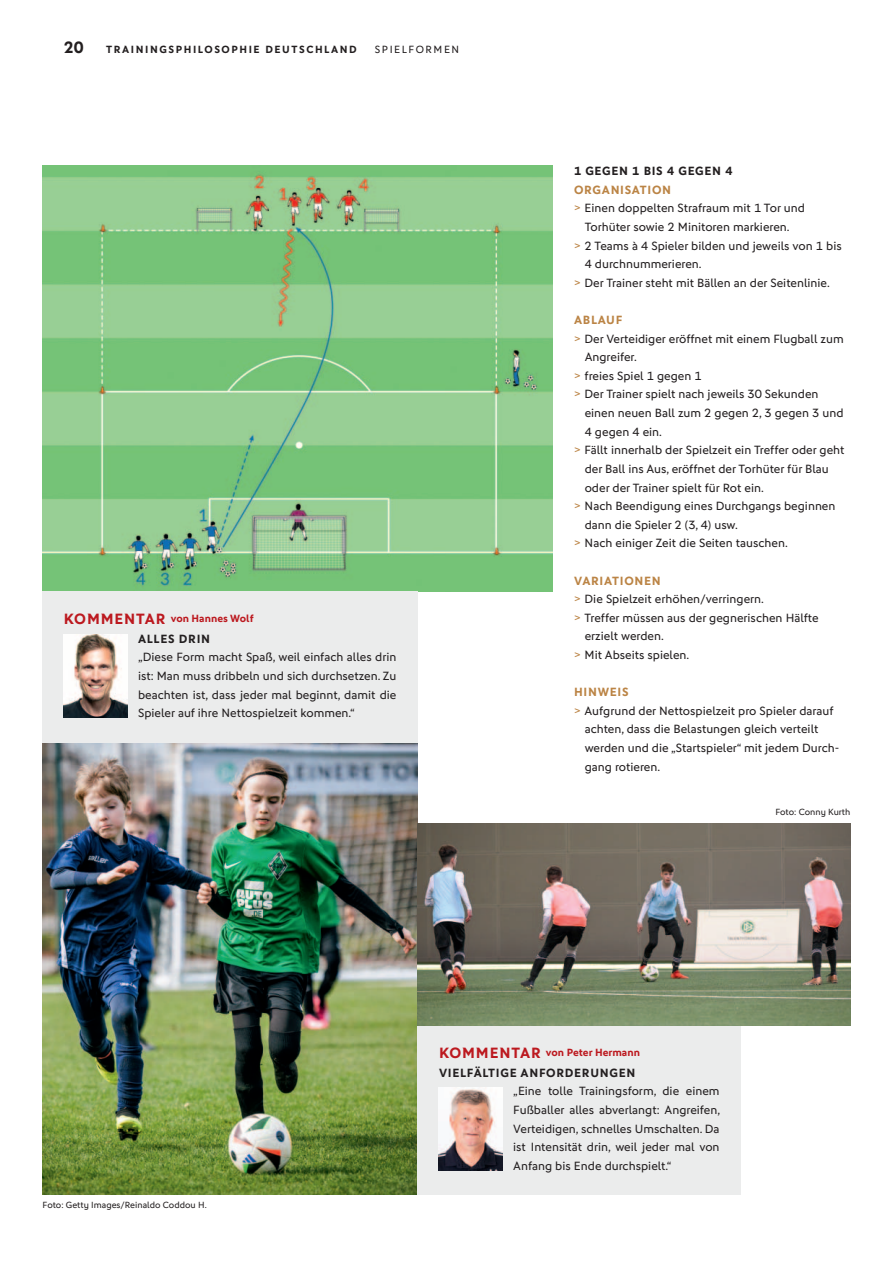
<style>
.page{position:relative;width:893px;height:1263px;background:#fff}
.page>*{position:absolute;margin:0;border:0;box-sizing:border-box;transform-origin:0 0}
.t1{font:700 16.5px "DFB Sans";color:#231f20}
.t2{font:12px/18.6px "DFB Sans";color:#231f20;text-align:justify}
.t3{font:700 12px "DFB Sans";letter-spacing:.06em;color:#231f20}
.t4{font:700 12px "DFB Sans";letter-spacing:.06em;color:#bb8445}
.t5{font:700 10.5px "DFB Sans";color:#bc191f}
.t6{font:700 10.5px "DFB Sans";letter-spacing:.15em;color:#231f20}
.t7{font:10.5px "DFB Sans";letter-spacing:.15em;color:#231f20}
.t8{font:9px "DFB Sans";color:#231f20}
.s1{font-size:15px}
.s2{font-family:"Libre Franklin";color:#bb8445}
</style>
<div class="page">
<img style="left:43px;top:742px;width:375px;height:453px">
<img style="left:43px;top:166px;width:510px;height:425px">
<div style="left:43px;top:591px;width:375px;height:151px;background:#ebecec"></div>
<img style="left:64px;top:635px;width:64px;height:82px">
<div style="left:418px;top:1025px;width:323px;height:170px;background:#ebecec"></div>
<img style="left:439px;top:1087px;width:64px;height:83px">
<img style="left:418px;top:823px;width:432px;height:202px">
<h1 class="t1" style="left:64px;top:41px;width:21px">20</h1>
<p class="t6" style="left:106px;top:45px;width:252px">TRAININGSPHILOSOPHIE DEUTSCHLAND</p>
<p class="t7" style="left:375px;top:45px;width:86px">SPIELFORMEN</p>
<p class="t5" style="left:64px;top:614px;width:191px"><span class="s1">KOMMENTAR</span> von Hannes Wolf</p>
<p class="t3" style="left:138px;top:634px;width:73px">ALLES DRIN</p>
<p class="t2" style="left:138px;top:649px;width:260px">„Diese Form macht Spaß, weil einfach alles drin ist: Man muss dribbeln und sich durchsetzen. Zu beachten ist, dass jeder mal beginnt, damit die Spieler auf ihre Nettospielzeit kommen.“</p>
<p class="t3" style="left:574px;top:167px;width:160px">1 GEGEN 1 BIS 4 GEGEN 4</p>
<p class="t4" style="left:574px;top:185px;width:99px">ORGANISATION</p>
<p class="t2" style="left:574px;top:200px;width:232px"><span class="s2">&gt;</span> Einen doppelten Strafraum mit 1 Tor und</p>
<p class="t2" style="left:585px;top:219px;width:206px">Torhüter sowie 2 Minitoren markieren.</p>
<p class="t2" style="left:574px;top:237px;width:269px"><span class="s2">&gt;</span> 2 Teams à 4 Spieler bilden und jeweils von 1 bis</p>
<p class="t2" style="left:585px;top:256px;width:119px">4 durchnummerieren.</p>
<p class="t2" style="left:574px;top:275px;width:257px"><span class="s2">&gt;</span> Der Trainer steht mit Bällen an der Seitenlinie.</p>
<p class="t4" style="left:574px;top:316px;width:50px">ABLAUF</p>
<p class="t2" style="left:574px;top:330px;width:271px"><span class="s2">&gt;</span> Der Verteidiger eröffnet mit einem Flugball zum</p>
<p class="t2" style="left:585px;top:349px;width:54px">Angreifer.</p>
<p class="t2" style="left:574px;top:368px;width:129px"><span class="s2">&gt;</span> freies Spiel 1 gegen 1</p>
<p class="t2" style="left:574px;top:386px;width:246px"><span class="s2">&gt;</span> Der Trainer spielt nach jeweils 30 Sekunden</p>
<p class="t2" style="left:585px;top:405px;width:260px">einen neuen Ball zum 2 gegen 2, 3 gegen 3 und</p>
<p class="t2" style="left:585px;top:423px;width:79px">4 gegen 4 ein.</p>
<p class="t2" style="left:574px;top:442px;width:272px"><span class="s2">&gt;</span> Fällt innerhalb der Spielzeit ein Treffer oder geht</p>
<p class="t2" style="left:585px;top:461px;width:245px">der Ball ins Aus, eröffnet der Torhüter für Blau</p>
<p class="t2" style="left:585px;top:479px;width:181px">oder der Trainer spielt für Rot ein.</p>
<p class="t2" style="left:574px;top:498px;width:263px"><span class="s2">&gt;</span> Nach Beendigung eines Durchgangs beginnen</p>
<p class="t2" style="left:585px;top:516px;width:155px">dann die Spieler 2 (3, 4) usw.</p>
<p class="t2" style="left:574px;top:535px;width:215px"><span class="s2">&gt;</span> Nach einiger Zeit die Seiten tauschen.</p>
<p class="t4" style="left:574px;top:576px;width:88px">VARIATIONEN</p>
<p class="t2" style="left:574px;top:591px;width:191px"><span class="s2">&gt;</span> Die Spielzeit erhöhen/verringern.</p>
<p class="t2" style="left:574px;top:609px;width:246px"><span class="s2">&gt;</span> Treffer müssen aus der gegnerischen Hälfte</p>
<p class="t2" style="left:585px;top:628px;width:81px">erzielt werden.</p>
<p class="t2" style="left:574px;top:647px;width:117px"><span class="s2">&gt;</span> Mit Abseits spielen.</p>
<p class="t4" style="left:574px;top:688px;width:56px">HINWEIS</p>
<p class="t2" style="left:574px;top:702px;width:261px"><span class="s2">&gt;</span> Aufgrund der Nettospielzeit pro Spieler darauf</p>
<p class="t2" style="left:585px;top:721px;width:235px">achten, dass die Belastungen gleich verteilt</p>
<p class="t2" style="left:585px;top:740px;width:256px">werden und die „Startspieler“ mit jedem Durch-</p>
<p class="t2" style="left:585px;top:758px;width:77px">gang rotieren.</p>
<p class="t8" style="left:775px;top:809px;width:77px">Foto: Conny Kurth</p>
<p class="t8" style="left:43px;top:1202px;width:166px">Foto: Getty Images/Reinaldo Coddou H.</p>
<p class="t5" style="left:439px;top:1048px;width:202px"><span class="s1">KOMMENTAR</span> von Peter Hermann</p>
<p class="t3" style="left:439px;top:1068px;width:198px">VIELFÄLTIGE ANFORDERUNGEN</p>
<p class="t2" style="left:513px;top:1083px;width:209px">„Eine tolle Trainingsform, die einem Fußballer alles abverlangt: Angreifen, Verteidigen, schnelles Umschalten. Da ist Intensität drin, weil jeder mal von Anfang bis Ende durchspielt.“</p>
</div>
